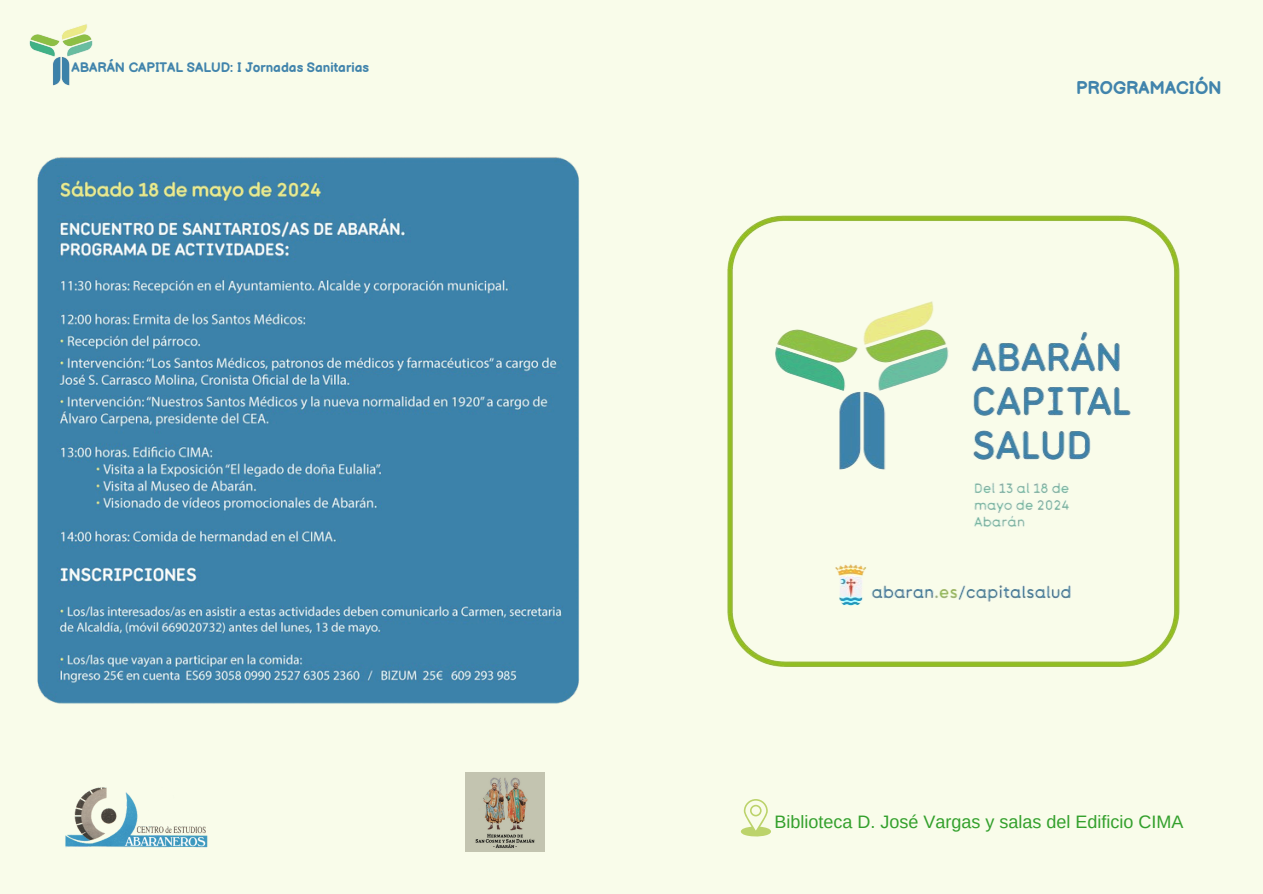
<style>
.page{position:relative;width:1263px;height:894px;background:#fff}
.page>*{position:absolute;margin:0;border:0;box-sizing:border-box;transform-origin:0 0}
.t1{font:18px "Arimo";color:#33a02c}
.t2{font:700 18px "Balsamiq Sans";color:#4184ac}
.t3{font:700 13.5px "Balsamiq Sans";color:#4184ac}
</style>
<div class="page">
<div style="left:0;top:0;width:1263px;height:893px;background:#f9fcea"></div>
<img style="left:65px;top:787px;width:143px;height:61px">
<img style="left:465px;top:772px;width:79px;height:79px">
<svg style="left:741px;top:799px;width:30px;height:38px"></svg>
<img style="left:727px;top:215px;width:453px;height:452px">
<img style="left:29px;top:24px;width:64px;height:62px">
<img style="left:37px;top:157px;width:543px;height:547px">
<h1 class="t3" style="left:71px;top:60px;width:299px">ABARÁN CAPITAL SALUD: I Jornadas Sanitarias</h1>
<p class="t2" style="left:1076px;top:78px;width:147px">PROGRAMACIÓN</p>
<p class="t1" style="left:774px;top:811px;width:410px">Biblioteca D. José Vargas y salas del Edificio CIMA</p>
</div>
